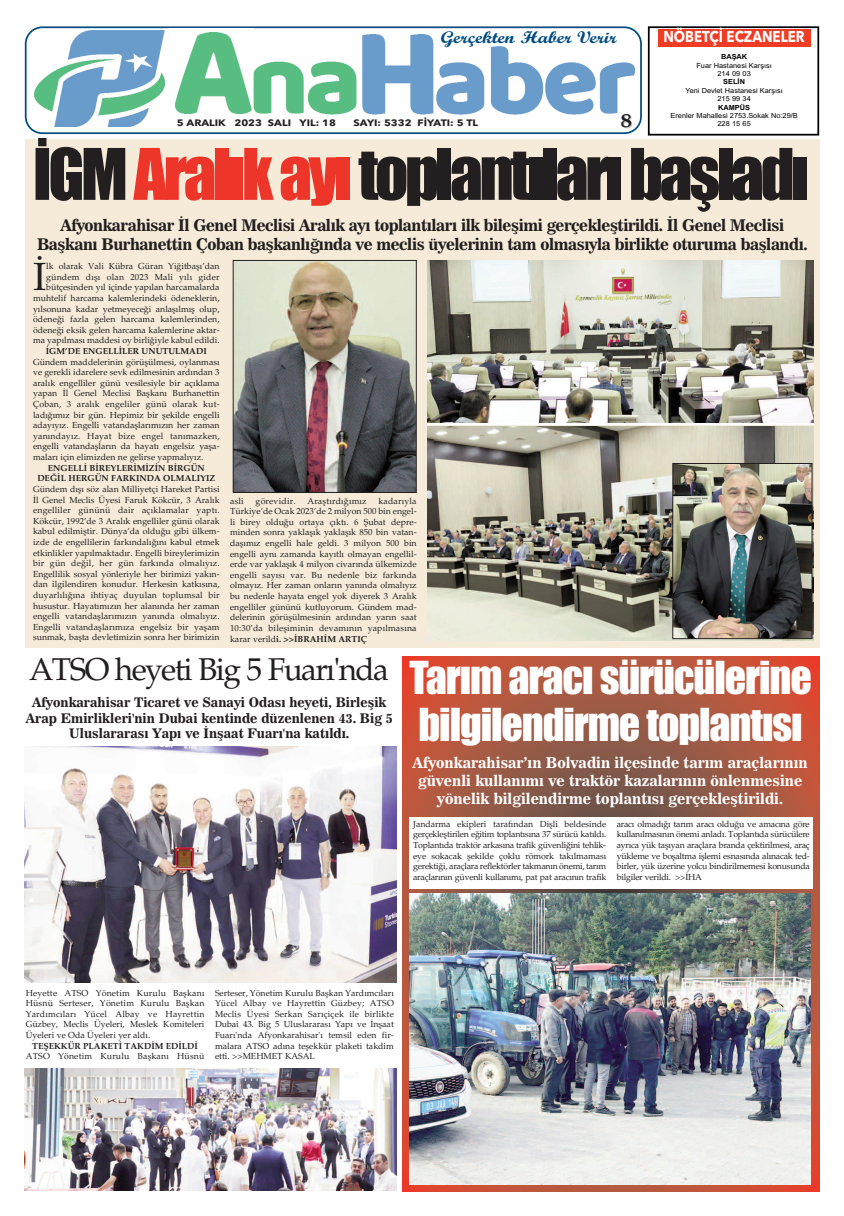
<style>
.page{position:relative;width:844px;height:1216px;background:#fff}
.page>*{position:absolute;margin:0;border:0;box-sizing:border-box;transform-origin:0 0}
.t1{font:65.62px "Impact";letter-spacing:-.055em;color:#231f20}
.t2{font:42px/47.2px "Impact";letter-spacing:-.025em;color:#fff}
.t3{font:39.29px "Palatino";color:#231f20}
.t4{font:31.5px "Palatino";letter-spacing:-.05em;color:#231f20}
.t5{font:700 19.69px "Palatino";color:#231f20;scale:1.19 1}
.t6{font:17.06px "Script MT Bold";color:#004c82;scale:1.17 1}
.t7{font:16.01px/19.2px "News 706 BT Bold C";letter-spacing:-.025em;color:#231f20;text-align:center}
.t8{font:700 15.58px "Avenir Next LT Pro";color:#fff;scale:.85 1}
.t9{font:14.88px/17.8px "News 706 BT Bold C";color:#fff;text-align:center}
.t10{font:13.12px/15.8px "News 706 BT Bold C";color:#231f20;text-align:center}
.t11{font:700 9.28px "Avenir Next LT Pro";color:#231f20;scale:1.15 1}
.t12{font:8.75px/10.6px "Palatino";color:#231f20;text-align:justify}
.t13{font:700 8.75px/10.6px "Palatino";color:#231f20;text-align:center}
.t14{font:8.75px "Palatino";letter-spacing:.02em;color:#231f20}
.t15{font:7px/8.4px "Arial";color:#000;text-align:center;scale:1.05 1}
.t16{font:700 7px "Arial";color:#000;scale:1.05 1}
.s1{color:#ee3529}
.s2{font-weight:700}
</style>
<div class="page">
<svg style="left:25px;top:26px;width:616px;height:108px"></svg>
<img style="left:35px;top:30px;width:134px;height:96px">
<img style="left:170px;top:29px;width:83px;height:88px">
<img style="left:358px;top:31px;width:80px;height:85px">
<img style="left:253px;top:54px;width:106px;height:62px">
<img style="left:436px;top:46px;width:198px;height:70px">
<div style="left:647px;top:26px;width:172px;height:109px;border:2px solid #000"></div>
<div style="left:657px;top:30px;width:152px;height:17px;background:#ef3c25"></div>
<div style="left:25px;top:139px;width:794px;height:508px;background:#f5ebd8"></div>
<img style="left:235px;top:262px;width:179px;height:229px">
<div style="left:233px;top:260px;width:183px;height:233px;border:1px solid #231f20"></div>
<img style="left:427px;top:260px;width:386px;height:162px">
<img style="left:427px;top:427px;width:386px;height:213px">
<svg style="left:25px;top:1190px;width:371px;height:1px"></svg>
<img style="left:25px;top:1068px;width:371px;height:122px">
<img style="left:25px;top:746px;width:371px;height:236px">
<img style="left:674px;top:465px;width:136px;height:172px">
<div style="left:672px;top:463px;width:140px;height:176px;border:1px solid #231f20"></div>
<svg style="left:402px;top:656px;width:417px;height:535px;background:#ac5843"></svg>
<div style="left:409px;top:816px;width:404px;height:72px;background:#fff"></div>
<img style="left:409px;top:893px;width:401px;height:291px">
<h3 class="t8" style="left:663px;top:31px;width:167px">NÖBETÇİ ECZANELER</h3>
<p class="t16" style="left:720px;top:53px;width:26px">BAŞAK</p>
<p class="t15" style="left:696px;top:61px;width:73px">Fuar Hastanesi Karşısı<br>214 09 03</p>
<p class="t16" style="left:723px;top:78px;width:22px">SELİN</p>
<p class="t15" style="left:685px;top:86px;width:94px">Yeni Devlet Hastanesi Karşısı<br>215 99 34</p>
<p class="t16" style="left:718px;top:103px;width:32px">KAMPÜS</p>
<p class="t15" style="left:670px;top:111px;width:123px">Erenler Mahallesi 2753.Sokak No:29/B<br>228 15 65</p>
<h1 class="t1" style="left:33px;top:139px;width:777px">İGM<span class="s1">Aralıkayı</span>toplantılarıbaşladı</h1>
<h3 class="t7" style="left:37px;top:215px;width:771px">Afyonkarahisar İl Genel Meclisi Aralık ayı toplantıları ilk bileşimi gerçekleştirildi. İl Genel Meclisi<br>Başkanı Burhanettin Çoban başkanlığında ve meclis üyelerinin tam olmasıyla birlikte oturuma başlandı.</h3>
<h3 class="t3" style="left:33px;top:254px;width:15px">İ</h3>
<h3 class="t6" style="left:441px;top:27px;width:152px">Gerçekten Haber Verir</h3>
<p class="t11" style="left:177px;top:120px;width:140px">5 ARALIK 2023 SALI YIL: 18</p>
<p class="t11" style="left:353px;top:120px;width:110px">SAYI: 5332 FİYATI: 5 TL</p>
<h3 class="t5" style="left:620px;top:109px;width:11px">8</h3>
<p class="t12" style="left:33px;top:261px;width:188px;text-align:right">lk olarak Vali Kübra Güran Yiğitbaşı’dan gündem dışı olan 2023 Mali yılı gider bütçesinden yıl içinde yapılan harcamalarda muhtelif harcama kalemlerindeki ödeneklerin, yılsonuna kadar yetmeyeceği anlaşılmış olup, ödeneği fazla gelen harcama kalemlerinden, ödeneği eksik gelen harcama kalemlerine aktar&shy;ma yapılması maddesi oy birliğiyle kabul edildi.</p>
<p class="t13" style="left:46px;top:346px;width:162px">İGM’DE ENGELLİLER UNUTULMADI</p>
<p class="t12" style="left:33px;top:356px;width:188px">Gündem maddelerinin görüşülmesi, oylanması ve gerekli idarelere sevk edilmesinin ardından 3 aralık engelliler günü vesilesiyle bir açıklama yapan İl Genel Meclisi Başkanı Burhanettin Çoban, 3 aralık engeliler günü olarak kut&shy;ladığımız bir gün. Hepimiz bir şekilde engelli adayıyız. Engelli vatandaşlarımızın her zaman yanındayız. Hayat bize engel tanımazken, engelli vatandaşların da hayatı engelsiz yaşa&shy;maları için elimizden ne gelirse yapmalıyız.</p>
<p class="t13" style="left:37px;top:462px;width:179px">ENGELLİ BİREYLERİMİZİN BİRGÜN<br>DEĞİL HERGÜN FARKINDA OLMALIYIZ</p>
<p class="t12" style="left:33px;top:483px;width:188px">Gündem dışı söz alan Milliyetçi Hareket Partisi İl Genel Meclis Üyesi Faruk Kökcür, 3 Aralık engelliler gününü dair açıklamalar yaptı.<br>Kökcür, 1992’de 3 Aralık engelliler günü olarak kabul edilmiştir. Dünya’da olduğu gibi ülkem&shy;izde de engellilerin farkındalığını kabul etmek etkinlikler yapılmaktadır. Engelli bireylerimizin bir gün değil, her gün farkında olmalıyız.<br>Engellilik sosyal yönleriyle her birimizi yakın&shy;dan ilgilendiren konudur. Herkesin katkısına, duyarlılığına ihtiyaç duyulan toplumsal bir husustur. Hayatımızın her alanında her zaman engelli vatandaşlarımızın yanında olmalıyız.<br>Engelli vatandaşlarımıza engelsiz bir yaşam sunmak, başta devletimizin sonra her birimizin</p>
<p class="t12" style="left:230px;top:495px;width:15px">asli</p>
<p class="t14" style="left:255px;top:495px;width:41px">görevidir.</p>
<p class="t14" style="left:307px;top:495px;width:61px">Araştırdığımız</p>
<p class="t12" style="left:230px;top:495px;width:188px;text-indent:148px">kadarıyla Türkiye’de Ocak 2023’de 2 milyon 500 bin engel&shy;li birey olduğu ortaya çıktı. 6 Şubat depre&shy;minden sonra yaklaşık yaklaşık 850 bin vatan&shy;daşımız engelli hale geldi. 3 milyon 500 bin engelli aynı zamanda kayıtlı olmayan engellil&shy;erde var yaklaşık 4 milyon civarında ülkemizde engelli sayısı var. Bu nedenle biz farkında olmayız. Her zaman onların yanında olmalıyız bu nedenle hayata engel yok diyerek 3 Aralık engelliler gününü kutluyorum. Gündem mad&shy;delerinin görüşülmesinin ardından yarın saat 10:30’da bileşiminin devamının yapılmasına karar verild<span class="s2">i. &gt;&gt;İBRAHİM ARTIÇ</span></p>
<h3 class="t4" style="left:29px;top:650px;width:361px">ATSO heyeti Big 5 Fuarı'nda</h3>
<h3 class="t10" style="left:26px;top:694px;width:368px">Afyonkarahisar Ticaret ve Sanayi Odası heyeti, Birleşik<br>Arap Emirlikleri'nin Dubai kentinde düzenlenen 43. Big 5<br>Uluslararası Yapı ve İnşaat Fuarı'na katıldı.</h3>
<h2 class="t2" style="left:409px;top:656px;width:404px">Tarım aracı sürücülerine bilgilendirme toplantısı</h2>
<h3 class="t9" style="left:412px;top:753px;width:396px">Afyonkarahisar’ın Bolvadin ilçesinde tarım araçlarının güvenli kullanımı ve traktör kazalarının önlenmesine yönelik bilgilendirme toplantısı gerçekleştirildi.</h3>
<p class="t12" style="left:413px;top:818px;width:194px">Jandarma ekipleri tarafından Dişli beldesinde gerçekleştirilen eğitim toplantısına 37 sürücü katıldı.<br>Toplantıda traktör arkasına trafik güvenliğini tehlik&shy;eye sokacak şekilde çoklu römork takılmaması gerektiği, araçlara reflektörler takmanın önemi, tarım araçlarının güvenli kullanımı, pat pat aracının trafik</p>
<p class="t12" style="left:616px;top:818px;width:194px">aracı olmadığı tarım aracı olduğu ve amacına göre kullanılmasının önemi anladı. Toplantıda sürücülere ayrıca yük taşıyan araçlara branda çektirilmesi, araç yükleme ve boşaltma işlemi esnasında alınacak ted&shy;birler, yük üzerine yolcu bindirilmemesi konusunda bilgiler verildi. &gt;&gt;İHA</p>
<p class="t12" style="left:26px;top:987px;width:180px">Heyette ATSO Yönetim Kurulu Başkanı Hüsnü Serteser, Yönetim Kurulu Başkan Yardımcıları Yücel Albay ve Hayrettin Güzbey, Meclis Üyeleri, Meslek Komiteleri Üyeleri ve Oda Üyeleri yer aldı.</p>
<p class="t13" style="left:32px;top:1040px;width:167px">TEŞEKKÜR PLAKETİ TAKDİM EDİLDİ</p>
<p class="t14" style="left:26px;top:1051px;width:180px">ATSO Yönetim Kurulu Başkanı Hüsnü</p>
<p class="t12" style="left:215px;top:987px;width:180px">Serteser, Yönetim Kurulu Başkan Yardımcıları Yücel Albay ve Hayrettin Güzbey; ATSO Meclis Üyesi Serkan Sarıçiçek ile birlikte Dubai 43. Big 5 Uluslararası Yapı ve İnşaat Fuarı'nda Afyonkarahisar'ı temsil eden fir&shy;malara ATSO adına teşekkür plaketi takdim etti. &gt;&gt;MEHMET KASAL</p>
</div>
